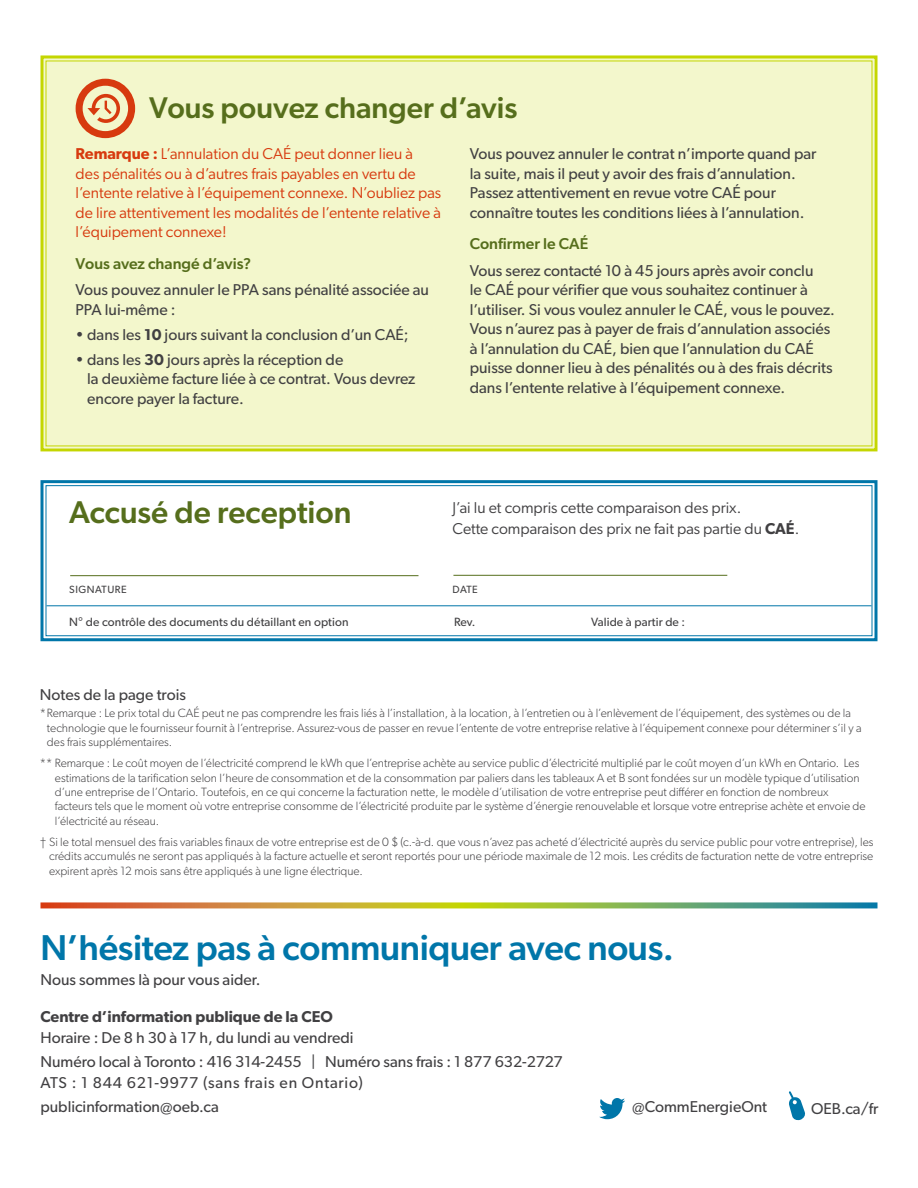
<style>
.page{position:relative;width:918px;height:1188px;background:#fff}
.page>*{position:absolute;margin:0;border:0;box-sizing:border-box;transform-origin:0 0}
.t1{font:500 36px "Gibson";letter-spacing:-.01em;color:#0076a9}
.t2{font:500 31.5px "Gibson";color:#566e1c}
.t3{font:500 30px "Gibson";color:#566e1c}
.t4{font:15.75px/19.5px "Gibson";color:#414042}
.t5{font:15.75px/19.5px "Gibson";color:#d73a0f}
.t6{font:15.75px/21px "Gibson";color:#414042}
.t7{font:300 12px/14.4px "Gibson";color:#414042}
.t8{font:12px "Gibson";letter-spacing:.01em;color:#414042}
.t9{font:10.5px "Gibson";letter-spacing:.05em;color:#414042}
.s1{font-weight:600}
.s2{font-weight:500;color:#566e1c}
</style>
<div class="page">
<svg style="left:40px;top:480px;width:838px;height:162px"></svg>
<div style="left:45px;top:485px;width:828px;height:151px;border:1px solid #0076a9"></div>
<hr style="left:70px;top:575px;width:348px;height:1px;background:#566e1c">
<hr style="left:453px;top:575px;width:274px;height:1px;background:#566e1c">
<hr style="left:46px;top:605px;width:826px;height:1px;background:#0076a9">
<svg style="left:40px;top:902px;width:838px;height:6px"></svg>
<div style="left:40px;top:55px;width:838px;height:397px;background:#f3f7cc"></div>
<div style="left:428px;top:235px;width:280px;height:57px;background:#f3f7cc"></div>
<svg style="left:76px;top:79px;width:59px;height:59px"></svg>
<svg style="left:599px;top:1098px;width:26px;height:21px"></svg>
<svg style="left:788px;top:1091px;width:17px;height:30px"></svg>
<h3 class="t3" style="left:149px;top:90px;width:370px">Vous pouvez changer d’avis</h3>
<p class="t5" style="left:76px;top:144px;width:367px"><span class="s1">Remarque :</span> L’annulation du CAÉ peut donner lieu à<br>des pénalités ou à d’autres frais payables en vertu de l’entente relative à l’équipement connexe. N’oubliez pas de lire attentivement les modalités de l’entente relative à l’équipement connexe!</p>
<p class="t4" style="left:76px;top:250px;width:355px;line-height:26.2px"><span class="s2">Vous avez changé d’avis?<br></span>Vous pouvez annuler le PPA sans pénalité associée au</p>
<p class="t4" style="left:76px;top:299px;width:102px">PPA lui-même :</p>
<p class="t4" style="left:76px;top:324px;width:335px">• dans les <span class="s1">10</span> jours suivant la conclusion d’un CAÉ;</p>
<p class="t4" style="left:87px;top:349px;width:330px;text-indent:-12px">• dans les <span class="s1">30</span> jours après la réception de<br>la deuxième facture liée à ce contrat. Vous devrez encore payer la facture.</p>
<p class="t4" style="left:470px;top:144px;width:348px">Vous pouvez annuler le contrat n’importe quand par la suite, mais il peut y avoir des frais d’annulation.<br>Passez attentivement en revue votre CAÉ pour connaître toutes les conditions liées à l’annulation.</p>
<p class="t4" style="left:470px;top:231px;width:345px;line-height:26.2px"><span class="s2">Confirmer le CAÉ<br></span>Vous serez contacté 10 à 45 jours après avoir conclu</p>
<p class="t4" style="left:470px;top:280px;width:367px">le CAÉ pour vérifier que vous souhaitez continuer à l’utiliser. Si vous voulez annuler le CAÉ, vous le pouvez.<br>Vous n’aurez pas à payer de frais d’annulation associés à l’annulation du CAÉ, bien que l’annulation du CAÉ puisse donner lieu à des pénalités ou à des frais décrits dans l’entente relative à l’équipement connexe.</p>
<h3 class="t2" style="left:69px;top:493px;width:284px">Accusé de reception</h3>
<p class="t6" style="left:453px;top:497px;width:348px">J’ai lu et compris cette comparaison des prix.<br>Cette comparaison des prix ne fait pas partie du <span class="s1">CAÉ</span>.</p>
<p class="t9" style="left:69px;top:583px;width:59px">SIGNATURE</p>
<p class="t9" style="left:453px;top:583px;width:27px">DATE</p>
<p class="t8" style="left:69px;top:615px;width:281px">N° de contrôle des documents du détaillant en option</p>
<p class="t8" style="left:454px;top:615px;width:23px">Rev.</p>
<p class="t8" style="left:591px;top:615px;width:96px">Valide à partir de :</p>
<p class="t4" style="left:40px;top:684px;width:147px">Notes de la page trois</p>
<p class="t7" style="left:47px;top:706px;width:816px;text-indent:-7px">* Remarque : Le prix total du CAÉ peut ne pas comprendre les frais liés à l’installation, à la location, à l’entretien ou à l’enlèvement de l’équipement, des systèmes ou de la technologie que le fournisseur fournit à l’entreprise. Assurez-vous de passer en revue l’entente de votre entreprise relative à l’équipement connexe pour déterminer s’il y a des frais supplémentaires.</p>
<p class="t7" style="left:55px;top:756px;width:812px;text-indent:-15px">** Remarque : Le coût moyen de l’électricité comprend le kWh que l’entreprise achète au service public d’électricité multiplié par le coût moyen d’un kWh en Ontario. Les estimations de la tarification selon l’heure de consommation et de la consommation par paliers dans les tableaux A et B sont fondées sur un modèle typique d’utilisation d’une entreprise de l’Ontario. Toutefois, en ce qui concerne la facturation nette, le modèle d’utilisation de votre entreprise peut différer en fonction de nombreux facteurs tels que le moment où votre entreprise consomme de l’électricité produite par le système d’énergie renouvelable et lorsque votre entreprise achète et envoie de l’électricité au réseau.</p>
<p class="t7" style="left:49px;top:835px;width:826px;text-align:justify;text-indent:-9px">† Si le total mensuel des frais variables finaux de votre entreprise est de 0 $ (c.-à-d. que vous n’avez pas acheté d’électricité auprès du service public pour votre entreprise), les crédits accumulés ne seront pas appliqués à la facture actuelle et seront reportés pour une période maximale de 12 mois. Les crédits de facturation nette de votre entreprise expirent après 12 mois sans être appliqués à une ligne électrique.</p>
<p class="t1" style="left:40px;top:926px;width:635px">N’hésitez pas à communiquer avec nous.</p>
<p class="t4" style="left:40px;top:969px;width:221px">Nous sommes là pour vous aider.</p>
<p class="t4" style="left:40px;top:1006px;width:315px;line-height:21px"><span class="s1">Centre d’information publique de la CEO<br></span>Horaire : De 8 h 30 à 17 h, du lundi au vendredi</p>
<p class="t4" style="left:40px;top:1051px;width:524px;line-height:21px">Numéro local à Toronto : 416 314-2455 | Numéro sans frais : 1 877 632-2727<br>ATS : 1 844 621-9977 (sans frais en Ontario)</p>
<p class="t4" style="left:40px;top:1097px;width:180px">publicinformation@oeb.ca</p>
<p class="t4" style="left:632px;top:1097px;width:137px">@CommEnergieOnt</p>
<p class="t4" style="left:811px;top:1098px;width:69px">OEB.ca/fr</p>
</div>
